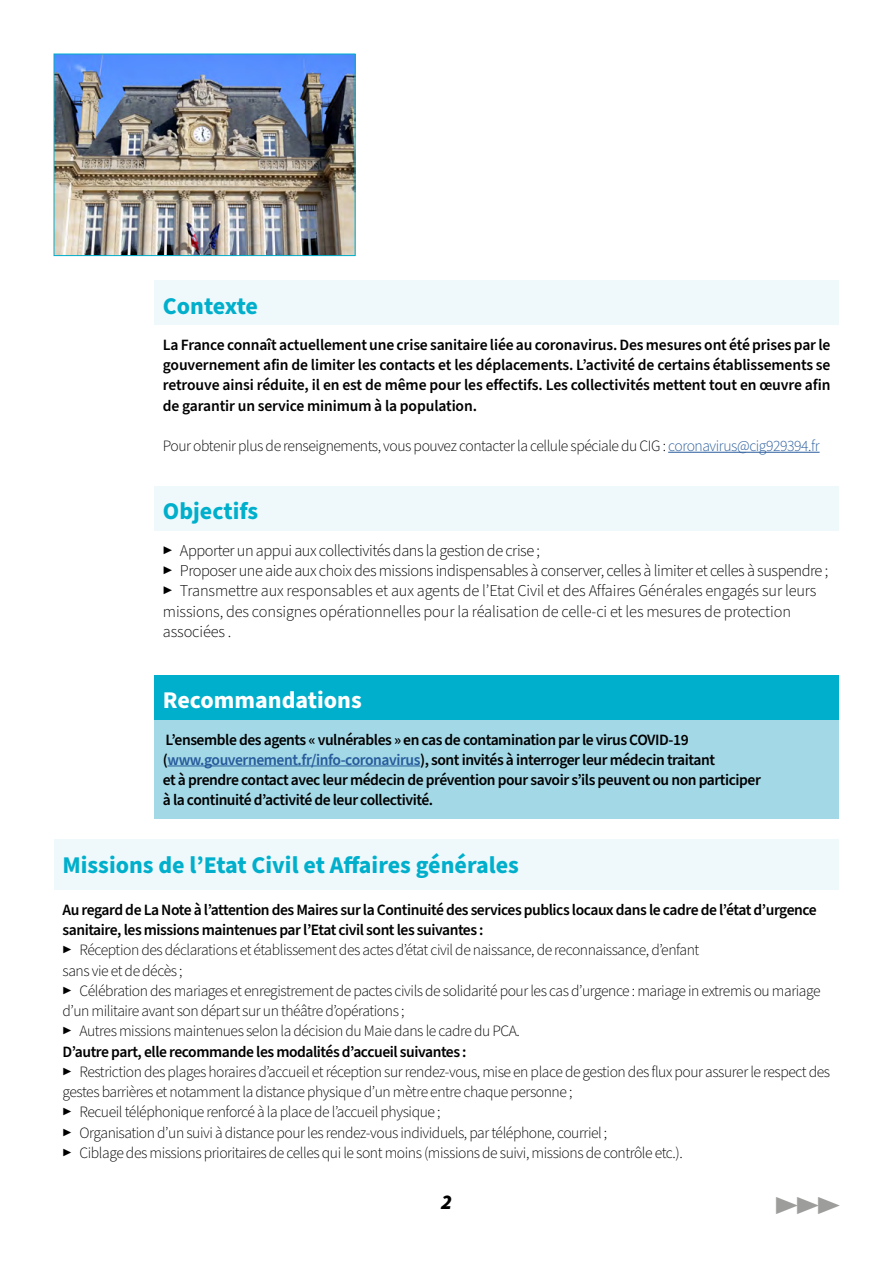
<style>
.page{position:relative;width:893px;height:1263px;background:#fff}
.page>*{position:absolute;margin:0;border:0;box-sizing:border-box;transform-origin:0 0}
.t1{font:36px "Source Sans Pro";color:#9d9d9c}
.t2{font:700 24px "Source Sans Pro";color:#00afcb}
.t3{font:700 24px "Source Sans Pro";color:#fff}
.t4{font:700 24px "Source Sans Pro";letter-spacing:-.02em;color:#00afcb}
.t5{font:italic 900 21px "Source Sans Pro";color:#000}
.t6{font:300 16.5px "Source Sans Pro";letter-spacing:-.02em;color:#000}
.t7{font:300 15.75px/20.2px "Source Sans Pro";letter-spacing:-.03em;color:#000}
.t8{font:600 15.75px/20.2px "Source Sans Pro";letter-spacing:-.03em;color:#000;text-align:justify}
.t9{font:600 15.75px "Source Sans Pro";letter-spacing:-.01em;color:#000}
.s1{color:#275b9b}
</style>
<div class="page">
<div style="left:154px;top:281px;width:685px;height:44px;background:#eff8fb"></div>
<hr style="left:668px;top:452px;width:152px;height:1px;background:#275b9b">
<div style="left:54px;top:840px;width:785px;height:50px;background:#eff8fb"></div>
<div style="left:154px;top:486px;width:685px;height:44px;background:#eff8fb"></div>
<div style="left:154px;top:675px;width:685px;height:45px;background:#00afcb"></div>
<div style="left:154px;top:720px;width:685px;height:99px;background:#a3d8e7"></div>
<hr style="left:168px;top:765px;width:252px;height:1px;background:#275b9b">
<img style="left:56px;top:56px;width:297px;height:198px">
<div style="left:54px;top:54px;width:301px;height:202px;border:1px solid #00afcb"></div>
<p class="t4" style="left:163px;top:289px;width:97px">Contexte</p>
<p class="t9" style="left:163px;top:334px;width:669px">La France connaît actuellement une crise sanitaire liée au coronavirus. Des mesures ont été prises par le</p>
<p class="t8" style="left:163px;top:355px;width:669px">gouvernement afin de limiter les contacts et les déplacements. L’activité de certains établissements se retrouve ainsi réduite, il en est de même pour les effectifs. Les collectivités mettent tout en œuvre afin de garantir un service minimum à la population.</p>
<p class="t7" style="left:163px;top:436px;width:658px">Pour obtenir plus de renseignements, vous pouvez contacter la cellule spéciale du CIG : <span class="s1">coronavirus@cig929394.fr</span></p>
<p class="t2" style="left:163px;top:495px;width:97px">Objectifs</p>
<p class="t6" style="left:163px;top:539px;width:379px">▶ Apporter un appui aux collectivités dans la gestion de crise ;</p>
<p class="t6" style="left:163px;top:559px;width:667px">▶ Proposer une aide aux choix des missions indispensables à conserver, celles à limiter et celles à suspendre ;</p>
<p class="t6" style="left:163px;top:580px;width:655px">▶ Transmettre aux responsables et aux agents de l’Etat Civil et des Affaires Générales engagés sur leurs</p>
<p class="t6" style="left:163px;top:600px;width:630px">missions, des consignes opérationnelles pour la réalisation de celle-ci et les mesures de protection</p>
<p class="t6" style="left:163px;top:620px;width:70px">associées .</p>
<p class="t3" style="left:163px;top:684px;width:200px">Recommandations</p>
<p class="t8" style="left:165px;top:730px;width:525px">L’ensemble des agents « vulnérables » en cas de contamination par le virus COVID-19</p>
<p class="t8" style="left:163px;top:750px;width:554px">(<span class="s1">www.gouvernement.fr/info-coronavirus</span>), sont invités à interroger leur médecin traitant</p>
<p class="t8" style="left:163px;top:770px;width:600px">et à prendre contact avec leur médecin de prévention pour savoir s’ils peuvent ou non participer</p>
<p class="t8" style="left:163px;top:790px;width:272px">à la continuité d’activité de leur collectivité.</p>
<p class="t2" style="left:63px;top:848px;width:458px">Missions de l’Etat Civil et Affaires générales</p>
<p class="t8" style="left:63px;top:900px;width:756px">Au regard de La Note à l’attention des Maires sur la Continuité des services publics locaux dans le cadre de l’état d’urgence sanitaire, les missions maintenues par l’Etat civil sont les suivantes :</p>
<p class="t7" style="left:63px;top:940px;width:638px">▶ Réception des déclarations et établissement des actes d’état civil de naissance, de reconnaissance, d’enfant</p>
<p class="t7" style="left:63px;top:961px;width:121px">sans vie et de décès ;</p>
<p class="t7" style="left:63px;top:981px;width:760px">▶ Célébration des mariages et enregistrement de pactes civils de solidarité pour les cas d’urgence : mariage in extremis ou mariage d’un militaire avant son départ sur un théâtre d’opérations ;</p>
<p class="t7" style="left:63px;top:1021px;width:459px">▶ Autres missions maintenues selon la décision du Maie dans le cadre du PCA.</p>
<p class="t8" style="left:63px;top:1042px;width:406px">D’autre part, elle recommande les modalités d’accueil suivantes :</p>
<p class="t7" style="left:63px;top:1062px;width:769px">▶ Restriction des plages horaires d’accueil et réception sur rendez-vous, mise en place de gestion des flux pour assurer le respect des gestes barrières et notamment la distance physique d’un mètre entre chaque personne ;</p>
<p class="t7" style="left:63px;top:1102px;width:379px">▶ Recueil téléphonique renforcé à la place de l’accueil physique ;</p>
<p class="t7" style="left:63px;top:1123px;width:546px">▶ Organisation d’un suivi à distance pour les rendez-vous individuels, par téléphone, courriel ;</p>
<p class="t7" style="left:63px;top:1143px;width:622px">▶ Ciblage des missions prioritaires de celles qui le sont moins (missions de suivi, missions de contrôle etc.).</p>
<p class="t5" style="left:441px;top:1187px;width:12px">2</p>
<p class="t1" style="left:775px;top:1182px;width:65px">►►►</p>
</div>
